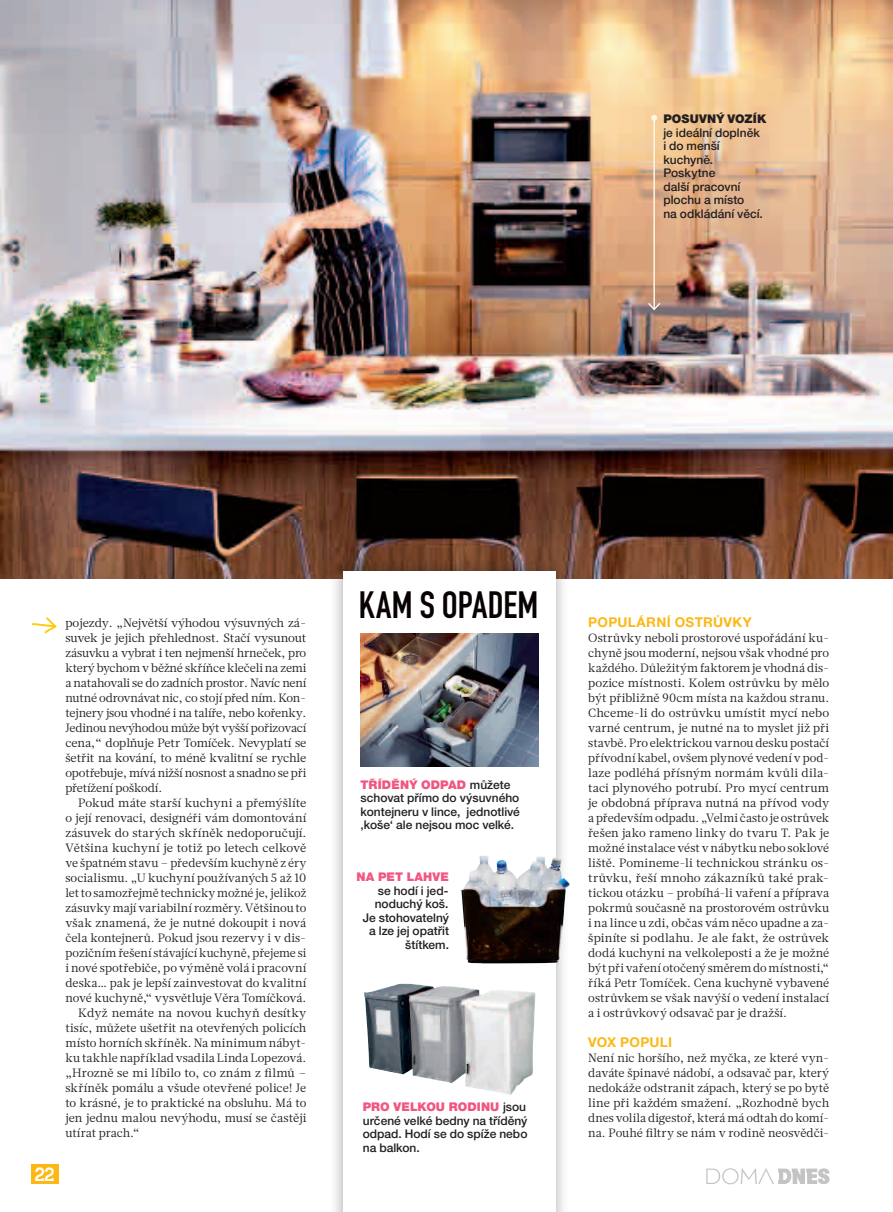
<style>
.page{position:relative;width:893px;height:1212px;background:#fff}
.page>*{position:absolute;margin:0;border:0;box-sizing:border-box;transform-origin:0 0}
.t1{font:37.5px "DINCE Engschrift";letter-spacing:.005em;color:#080302}
.t2{font:700 18px "Charifa Serif CE";color:#fff}
.Doma_TXT_Mezititulek{font:700 13.5px "Helvetica Neue CE";letter-spacing:.025em;color:#fcb814}
.Doma_TXT_první{font:12px/15px "Glosa Text";letter-spacing:-.005em;color:#231f20;text-align:justify}
.Doma_POPISEK{font:500 12px/13.5px "Helvetica Neue CE";color:#231f20}
.s1{font-weight:900}
.s2{font-weight:900;color:#f05681}
</style>
<div class="page">
<svg style="left:706px;top:1168px;width:123px;height:16px"></svg>
<div style="left:31px;top:1164px;width:27px;height:20px;background:#fcb814"></div>
<svg style="left:32px;top:617px;width:25px;height:17px"></svg>
<img style="left:0;top:0;width:893px;height:578px">
<hr style="left:653px;top:118px;width:2px;height:191px;background:#fef6e5">
<svg style="left:651px;top:115px;width:6px;height:6px"></svg>
<svg style="left:646px;top:301px;width:16px;height:10px"></svg>
<div style="left:328px;top:556px;width:241px;height:656px;background:#231f20;opacity:.4"></div>
<div style="left:343px;top:571px;width:213px;height:641px;background:#fff"></div>
<img style="left:360px;top:634px;width:179px;height:133px">
<img style="left:461px;top:856px;width:109px;height:107px">
<img style="left:364px;top:983px;width:171px;height:112px">
<p class="Doma_POPISEK" style="left:663px;top:113px;width:105px"><span class="s1">POSUVNÝ VOZÍK </span>je ideální doplněk<br>i do menší kuchyně.<br>Poskytne<br>další pracovní plochu a místo<br>na odkládání věcí.</p>
<h2 class="t2" style="left:35px;top:1163px;width:21px">22</h2>
<p class="Doma_TXT_první" style="left:65px;top:616px;width:242px">pojezdy. „Největší výhodou výsuvných zá&shy;suvek je jejich přehlednost. Stačí vysunout zásuvku a vybrat i ten nejmenší hrneček, pro který bychom v běžné skříňce klečeli na zemi a natahovali se do zadních prostor. Navíc není nutné odrovnávat nic, co stojí před ním. Kon&shy;tejnery jsou vhodné i na talíře, nebo kořenky.<br>Jedinou nevýhodou může být vyšší pořizovací cena,“ doplňuje Petr Tomíček. Nevyplatí se šetřit na kování, to méně kvalitní se rychle opotřebuje, mívá nižší nosnost a snadno se při přetížení poškodí.</p>
<p class="Doma_TXT_první" style="left:65px;top:796px;width:242px;text-indent:13px">Pokud máte starší kuchyni a přemýšlíte o její renovaci, designéři vám domontování zásuvek do starých skříněk nedoporučují.<br>Většina kuchyní je totiž po letech celkově ve špatném stavu – především kuchyně z éry socialismu. „U kuchyní používaných 5 až 10 let to samozřejmě technicky možné je, jelikož zásuvky mají variabilní rozměry. Většinou to však znamená, že je nutné dokoupit i nová čela kontejnerů. Pokud jsou rezervy i v dis&shy;pozičním řešení stávající kuchyně, přejeme si i nové spotřebiče, po výměně volá i pracovní deska… pak je lepší zainvestovat do kvalitní nové kuchyně,“ vysvětluje Věra Tomíčková.</p>
<p class="Doma_TXT_první" style="left:65px;top:1006px;width:242px;text-indent:13px">Když nemáte na novou kuchyň desítky tisíc, můžete ušetřit na otevřených policích místo horních skříněk. Na minimum nábyt&shy;ku takhle například vsadila Linda Lopezová. „Hrozně se mi líbilo to, co znám z filmů – skříněk pomálu a všude otevřené police! Je to krásné, je to praktické na obsluhu. Má to jen jednu malou nevýhodu, musí se častěji utírat prach.“</p>
<p class="t1" style="left:359px;top:583px;width:181px">KAM S OPADEM</p>
<p class="Doma_POPISEK" style="left:361px;top:778px;width:161px"><span class="s2">TŘÍDĚNÝ ODPAD</span> můžete schovat přímo do výsuvného kontejneru v lince, jednotlivé ‚koše‘ ale nejsou moc velké.</p>
<p class="Doma_POPISEK" style="left:357px;top:870px;width:94px;text-align:right"><span class="s2">NA PET LAHVE </span>se hodí i jed&shy;noduchý koš.<br>Je stohovatelný a lze jej opatřit štítkem.</p>
<p class="Doma_POPISEK" style="left:363px;top:1100px;width:166px;text-align:justify"><span class="s2">PRO VELKOU RODINU</span> jsou určené velké bedny na tříděný odpad. Hodí se do spíže nebo na balkon.</p>
<p class="Doma_TXT_Mezititulek" style="left:588px;top:615px;width:165px">POPULÁRNÍ OSTRŮVKY</p>
<p class="Doma_TXT_první" style="left:588px;top:631px;width:242px">Ostrůvky neboli prostorové uspořádání ku&shy;chyně jsou moderní, nejsou však vhodné pro každého. Důležitým faktorem je vhodná dis&shy;pozice místnosti. Kolem ostrůvku by mělo být přibližně 90cm místa na každou stranu.<br>Chceme-li do ostrůvku umístit mycí nebo varné centrum, je nutné na to myslet již při stavbě. Pro elektrickou varnou desku postačí přívodní kabel, ovšem plynové vedení v pod&shy;laze podléhá přísným normám kvůli dila&shy;taci plynového potrubí. Pro mycí centrum je obdobná příprava nutná na přívod vody a především odpadu. „Velmi často je ostrůvek řešen jako rameno linky do tvaru T. Pak je možné instalace vést v nábytku nebo soklové liště. Pomineme-li technickou stránku os&shy;trůvku, řeší mnoho zákazníků také prak&shy;tickou otázku – probíhá-li vaření a příprava pokrmů současně na prostorovém ostrůvku i na lince u zdi, občas vám něco upadne a za&shy;špiníte si podlahu. Je ale fakt, že ostrůvek dodá kuchyni na velkoleposti a že je možné být při vaření otočený směrem do místnosti,“ říká Petr Tomíček. Cena kuchyně vybavené ostrůvkem se však navýší o vedení instalací a i ostrůvkový odsavač par je dražší.</p>
<p class="Doma_TXT_Mezititulek" style="left:588px;top:1035px;width:85px">VOX POPULI</p>
<p class="Doma_TXT_první" style="left:588px;top:1051px;width:242px">Není nic horšího, než myčka, ze které vyn&shy;daváte špinavé nádobí, a odsavač par, který nedokáže odstranit zápach, který se po bytě line při každém smažení. „Rozhodně bych dnes volila digestoř, která má odtah do komí&shy;na. Pouhé filtry se nám v rodině neosvědči-</p>
</div>
